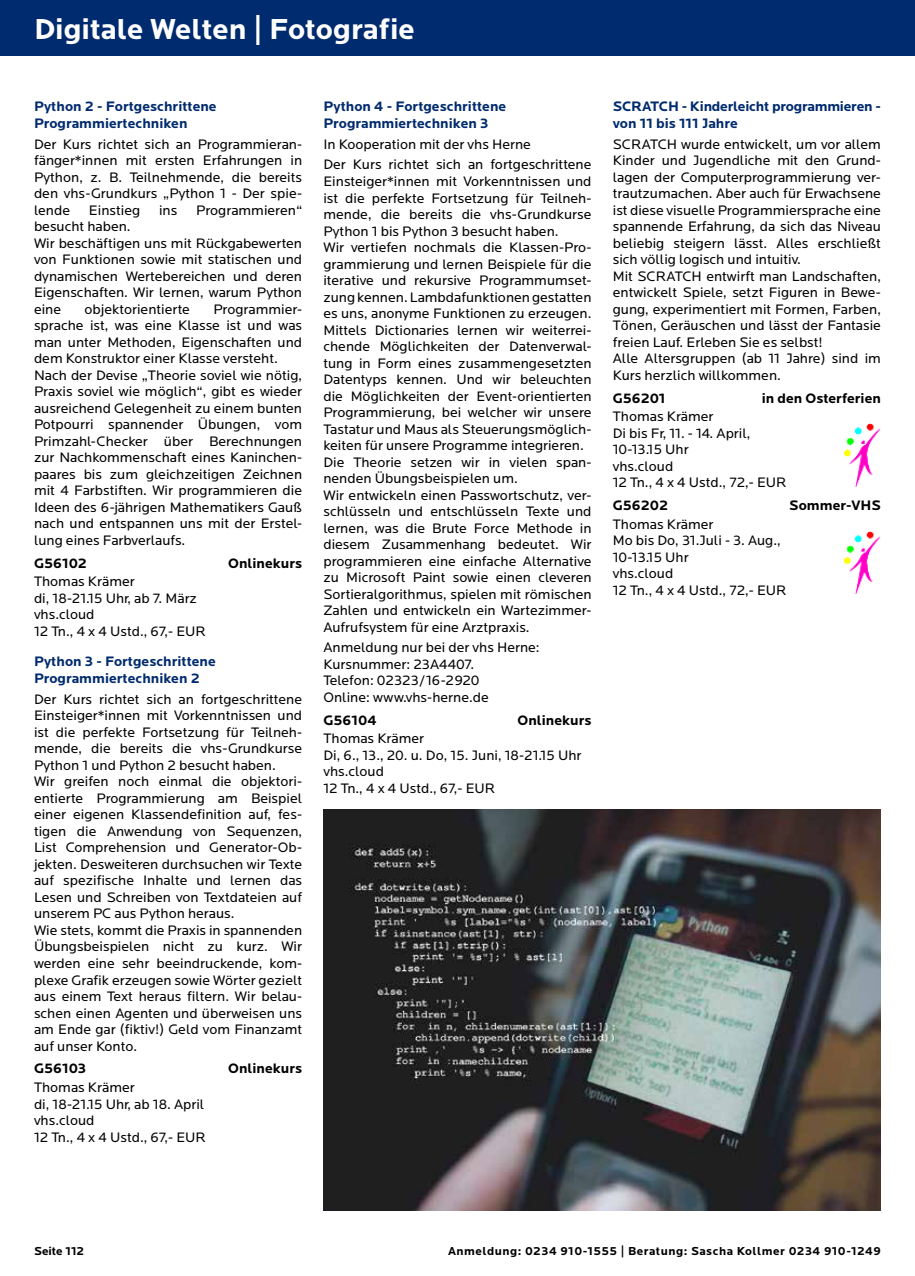
<style>
.page{position:relative;width:915px;height:1276px;background:#fff}
.page>*{position:absolute;margin:0;border:0;box-sizing:border-box;transform-origin:0 0}
.t1{font:700 30px "Locator";color:#fff}
.t2{font:14.25px/16.5px "Locator";color:#000}
.t3{font:700 14.25px/17.2px "Locator";color:#002b6e}
.t4{font:700 14.25px "Locator";color:#000}
.t5{font:700 12px "Locator";letter-spacing:.04em;color:#000}
.t6{font:700 12px "Locator";color:#000}
</style>
<div class="page">
<div style="left:0;top:0;width:914px;height:55px;background:#002b6e"></div>
<img style="left:844px;top:423px;width:36px;height:64px">
<img style="left:844px;top:531px;width:36px;height:63px">
<img style="left:323px;top:809px;width:557px;height:401px">
<h1 class="t1" style="left:34px;top:12px;width:382px">Digitale Welten | Fotografie</h1>
<p class="t3" style="left:34px;top:98px;width:184px">Python 2 - Fortgeschrittene<br>Programmiertechniken</p>
<p class="t2" style="left:34px;top:136px;width:269px;text-align:justify">Der Kurs richtet sich an Programmieran&shy;fänger*innen mit ersten Erfahrungen in Python, z. B. Teilnehmende, die bereits den vhs-Grundkurs „Python 1 - Der spie&shy;lende</p>
<p class="t2" style="left:89px;top:202px;width:53px">Einstieg</p>
<p class="t2" style="left:159px;top:202px;width:20px">ins</p>
<p class="t2" style="left:196px;top:202px;width:107px">Programmieren“</p>
<p class="t2" style="left:34px;top:219px;width:269px">besucht haben.<br>Wir beschäftigen uns mit Rückgabewerten von Funktionen sowie mit statischen und dynamischen Wertebereichen und deren<br>Eigenschaften. Wir lernen, warum Python eine</p>
<p class="t2" style="left:34px;top:301px;width:269px;text-indent:179px">Programmier&shy;sprache ist, was eine Klasse ist und was man unter Methoden, Eigenschaften und dem Konstruktor einer Klasse versteht.<br>Nach der Devise „Theorie soviel wie nötig, Praxis soviel wie möglich“, gibt es wieder ausreichend Gelegenheit zu einem bunten Potpourri spannender Übungen, vom Primzahl-Checker über Berechnungen zur Nachkommenschaft eines Kaninchen&shy;paares bis zum gleichzeitigen Zeichnen mit 4 Farbstiften. Wir programmieren die Ideen des 6-jährigen Mathematikers Gauß nach und entspannen uns mit der Erstel&shy;lung eines Farbverlaufs.</p>
<p class="t4" style="left:34px;top:555px;width:54px">G56102</p>
<p class="t4" style="left:228px;top:555px;width:75px">Onlinekurs</p>
<p class="t2" style="left:34px;top:574px;width:173px">Thomas Krämer<br>di, 18-21.15 Uhr, ab 7. März vhs.cloud<br>12 Tn., 4 x 4 Ustd., 67,- EUR</p>
<p class="t3" style="left:34px;top:653px;width:183px">Python 3 - Fortgeschrittene<br>Programmiertechniken 2</p>
<p class="t2" style="left:34px;top:691px;width:269px">Der Kurs richtet sich an fortgeschrittene Einsteiger*innen mit Vorkenntnissen und ist die perfekte Fortsetzung für Teilneh&shy;mende, die bereits die vhs-Grundkurse Python 1 und Python 2 besucht haben.<br>Wir greifen noch einmal die objektori&shy;entierte Programmierung am Beispiel einer eigenen Klassendefinition auf, fes&shy;tigen die Anwendung von Sequenzen, List Comprehension und Generator-Ob&shy;jekten. Desweiteren durchsuchen wir Texte auf spezifische Inhalte und lernen das Lesen und Schreiben von Textdateien auf unserem PC aus Python heraus.<br>Wie stets, kommt die Praxis in spannenden Übungsbeispielen nicht zu kurz. Wir werden eine sehr beeindruckende, kom&shy;plexe Grafik erzeugen sowie Wörter gezielt aus einem Text heraus filtern. Wir belau&shy;schen einen Agenten und überweisen uns am Ende gar (fiktiv!) Geld vom Finanzamt auf unser Konto.</p>
<p class="t4" style="left:34px;top:1060px;width:54px">G56103</p>
<p class="t4" style="left:228px;top:1060px;width:75px">Onlinekurs</p>
<p class="t2" style="left:34px;top:1079px;width:173px">Thomas Krämer<br>di, 18-21.15 Uhr, ab 18. April vhs.cloud<br>12 Tn., 4 x 4 Ustd., 67,- EUR</p>
<p class="t2" style="left:85px;top:301px;width:107px">objektorientierte</p>
<p class="t3" style="left:323px;top:98px;width:184px">Python 4 - Fortgeschrittene<br>Programmiertechniken 3</p>
<p class="t2" style="left:323px;top:134px;width:269px;line-height:20.7px">In Kooperation mit der vhs Herne<br>Der Kurs richtet sich an fortgeschrittene</p>
<p class="t2" style="left:323px;top:173px;width:269px">Einsteiger*innen mit Vorkenntnissen und ist die perfekte Fortsetzung für Teilneh&shy;mende, die bereits die vhs-Grundkurse Python 1 bis Python 3 besucht haben.<br>Wir vertiefen nochmals die Klassen-Pro&shy;grammierung und lernen Beispiele für die iterative und rekursive Programmumset&shy;zung kennen. Lambdafunktionen gestatten es uns, anonyme Funktionen zu erzeugen.<br>Mittels Dictionaries lernen wir weiterrei&shy;chende Möglichkeiten der Datenverwal&shy;tung in Form eines zusammengesetzten Datentyps kennen. Und wir beleuchten die Möglichkeiten der Event-orientierten Programmierung, bei welcher wir unsere Tastatur und Maus als Steuerungsmöglich&shy;keiten für unsere Programme integrieren.<br>Die Theorie setzen wir in vielen span&shy;nenden Übungsbeispielen um.<br>Wir entwickeln einen Passwortschutz, ver&shy;schlüsseln und entschlüsseln Texte und lernen, was die Brute Force Methode in diesem Zusammenhang bedeutet. Wir programmieren eine einfache Alternative zu Microsoft Paint sowie einen cleveren Sortieralgorithmus, spielen mit römischen Zahlen und entwickeln ein Wartezimmer-Aufrufsystem für eine Arztpraxis.</p>
<p class="t2" style="left:323px;top:640px;width:218px">Anmeldung nur bei der vhs Herne:<br>Kursnummer: 23A4407.<br>Telefon: 02323/16-2920<br>Online: www.vhs-herne.de</p>
<p class="t4" style="left:323px;top:712px;width:55px">G56104</p>
<p class="t4" style="left:517px;top:712px;width:75px">Onlinekurs</p>
<p class="t2" style="left:323px;top:731px;width:259px">Thomas Krämer<br>Di, 6., 13., 20. u. Do, 15. Juni, 18-21.15 Uhr vhs.cloud<br>12 Tn., 4 x 4 Ustd., 67,- EUR</p>
<p class="t3" style="left:612px;top:98px;width:269px">SCRATCH - Kinderleicht programmieren - von 11 bis 111 Jahre</p>
<p class="t2" style="left:612px;top:136px;width:269px">SCRATCH wurde entwickelt, um vor allem Kinder und Jugendliche mit den Grund&shy;lagen der Computerprogrammierung ver&shy;trautzumachen. Aber auch für Erwachsene ist diese visuelle Programmiersprache eine spannende Erfahrung, da sich das Niveau beliebig steigern lässt. Alles erschließt sich völlig logisch und intuitiv.<br>Mit SCRATCH entwirft man Landschaften, entwickelt Spiele, setzt Figuren in Bewe&shy;gung, experimentiert mit Formen, Farben, Tönen, Geräuschen und lässt der Fantasie freien Lauf. Erleben Sie es selbst!<br>Alle Altersgruppen (ab 11 Jahre) sind im Kurs herzlich willkommen.</p>
<p class="t4" style="left:612px;top:390px;width:54px">G56201</p>
<p class="t4" style="left:761px;top:390px;width:121px">in den Osterferien</p>
<p class="t2" style="left:612px;top:409px;width:175px">Thomas Krämer<br>Di bis Fr, 11. - 14. April,<br>10-13.15 Uhr<br>vhs.cloud<br>12 Tn., 4 x 4 Ustd., 72,- EUR</p>
<p class="t4" style="left:612px;top:497px;width:57px">G56202</p>
<p class="t4" style="left:789px;top:497px;width:93px">Sommer-VHS</p>
<p class="t2" style="left:612px;top:516px;width:175px">Thomas Krämer<br>Mo bis Do, 31.Juli - 3. Aug.,<br>10-13.15 Uhr<br>vhs.cloud<br>12 Tn., 4 x 4 Ustd., 72,- EUR</p>
<p class="t6" style="left:34px;top:1244px;width:52px">Seite 112</p>
<p class="t5" style="left:448px;top:1244px;width:434px">Anmeldung: 0234 910-1555 | Beratung: Sascha Kollmer 0234 910-1249</p>
</div>
